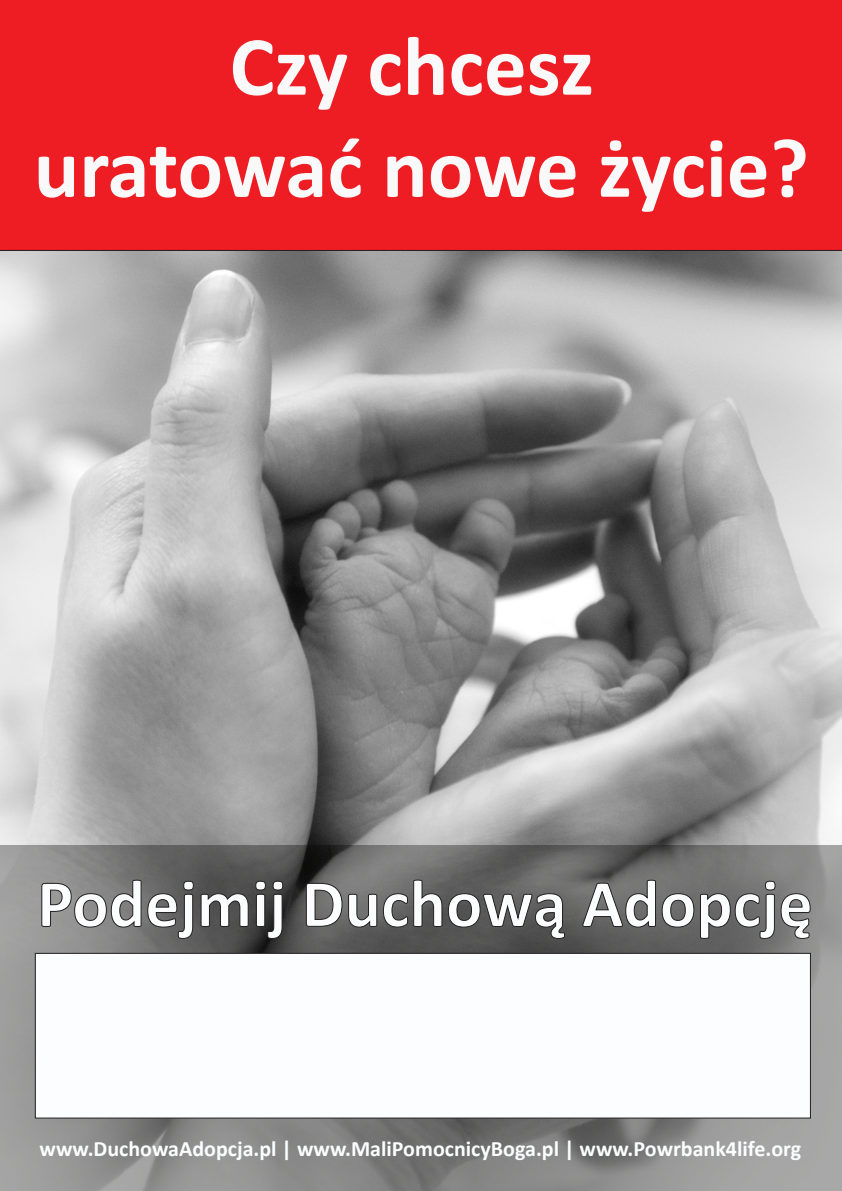
<style>
.page{position:relative;width:842px;height:1191px;background:#fff}
.page>*{position:absolute;margin:0;border:0;box-sizing:border-box;transform-origin:0 0}
.t1{font:700 85px/102px "Calibri";color:#faf9fa;text-align:center}
.t2{font:700 68px "Calibri";color:#fbfdfe}
.t3{font:700 22px "Calibri";color:#fbfdfe}
</style>
<div class="page">
<img style="left:0;top:251px;width:842px;height:594px">
<svg style="left:0;top:845px;width:842px;height:346px;background:#80807f"></svg>
<svg style="left:41px;top:879px;width:153px;height:60px;background:#767675"></svg>
<svg style="left:200px;top:880px;width:84px;height:59px;background:#434342"></svg>
<svg style="left:305px;top:879px;width:261px;height:60px;background:#5b5b5a"></svg>
<svg style="left:582px;top:879px;width:229px;height:60px;background:#676767"></svg>
<div style="left:35px;top:953px;width:776px;height:165px;background:#fbfdfe;border:1px solid #231f20"></div>
<div style="left:0;top:0;width:842px;height:251px;background:#ee1d23"></div>
<h1 class="t1" style="left:34px;top:14px;width:777px">Czy chcesz<br>uratować nowe życie?</h1>
<h2 class="t2" style="left:37px;top:855px;width:777px">Podejmij Duchową Adopcję</h2>
<p class="t3" style="left:40px;top:1133px;width:763px">www.DuchowaAdopcja.pl | www.MaliPomocnicyBoga.pl | www.Powrbank4life.org</p>
</div>
